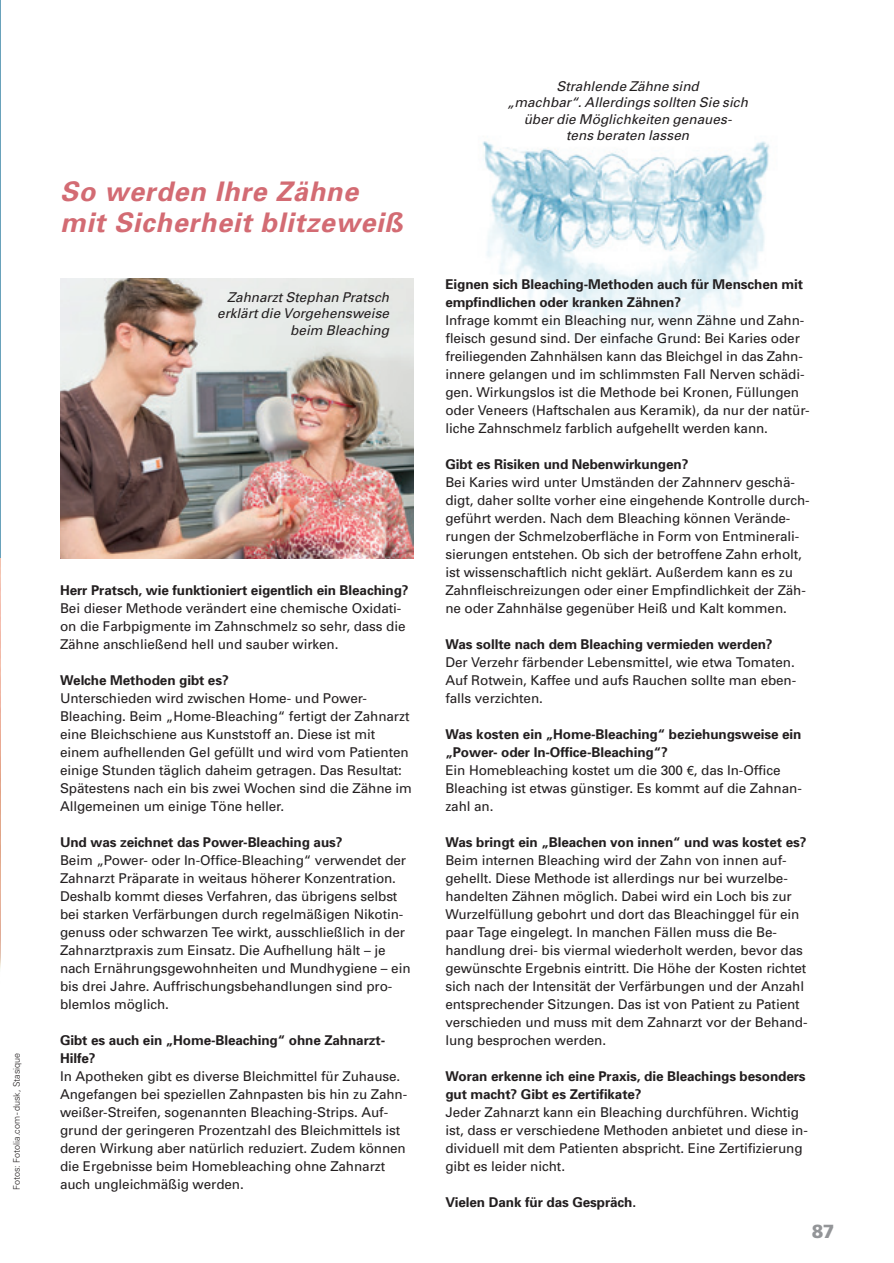
<style>
.page{position:relative;width:894px;height:1263px;background:#fff}
.page>*{position:absolute;margin:0;border:0;box-sizing:border-box;transform-origin:0 0}
.t1{font:italic 700 27px/31.5px "Univers";letter-spacing:.03em;color:#d36b73}
.t2{font:900 18.9px "Frutiger";color:#939598}
.t3{font:13.5px/18px "Univers";letter-spacing:-.005em;color:#231f20}
.t4{font:700 13.5px/18px "Univers";letter-spacing:-.005em;color:#231f20}
.t5{font:italic 13.5px/16.5px "Univers";letter-spacing:.005em;color:#231f20;text-align:right}
.t6{font:300 9px "Univers";color:#231f20}
.s1{font-weight:700}
.s2{font-family:"Helvetica Neue";font-size:12.75px}
</style>
<div class="page">
<hr style="left:0;top:0;width:1px;height:558px;background:#69a2bb">
<img style="left:0;top:558px;width:1px;height:410px">
<img style="left:60px;top:279px;width:353px;height:279px">
<img style="left:482px;top:141px;width:288px;height:207px">
<p class="t6" style="left:11px;top:1189px;width:139px;rotate:-90deg">Fotos: Fotolia.com-dusk, Stasique</p>
<h1 class="t1" style="left:60px;top:175px;width:344px">So werden Ihre Zähne mit Sicherheit blitzeweiß</h1>
<p class="t5" style="left:217px;top:289px;width:173px">Zahnarzt Stephan Pratsch erklärt die Vorgehensweise beim Bleaching</p>
<p class="t4" style="left:60px;top:581px;width:350px">Herr Pratsch, wie funktioniert eigentlich ein Bleaching?</p>
<p class="t3" style="left:60px;top:599px;width:347px">Bei dieser Methode verändert eine chemische Oxidati&shy;on die Farbpigmente im Zahnschmelz so sehr, dass die<br>Zähne anschließend hell und sauber wirken.</p>
<p class="t4" style="left:60px;top:671px;width:170px">Welche Methoden gibt es?</p>
<p class="t3" style="left:60px;top:689px;width:353px">Unterschieden wird zwischen Home- und Power-Bleaching. Beim „Home-Bleaching“ fertigt der Zahnarzt eine Bleichschiene aus Kunststoff an. Diese ist mit einem aufhellenden Gel gefüllt und wird vom Patienten einige Stunden täglich daheim getragen. Das Resultat:<br>Spätestens nach ein bis zwei Wochen sind die Zähne im Allgemeinen um einige Töne heller.</p>
<p class="t4" style="left:60px;top:833px;width:284px">Und was zeichnet das Power-Bleaching aus?</p>
<p class="t3" style="left:60px;top:851px;width:352px">Beim „Power- oder In-Office-Bleaching“ verwendet der Zahnarzt Präparate in weitaus höherer Konzentration.<br>Deshalb kommt dieses Verfahren, das übrigens selbst bei starken Verfärbungen durch regelmäßigen Nikotin&shy;genuss oder schwarzen Tee wirkt, ausschließlich in der Zahnarztpraxis zum Einsatz. Die Aufhellung hält – je nach Ernährungsgewohnheiten und Mundhygiene – ein bis drei Jahre. Auffrischungsbehandlungen sind pro&shy;blemlos möglich.</p>
<p class="t4" style="left:60px;top:1031px;width:326px">Gibt es auch ein „Home-Bleaching“ ohne Zahnarzt-<br>Hilfe?</p>
<p class="t3" style="left:60px;top:1067px;width:348px">In Apotheken gibt es diverse Bleichmittel für Zuhause.<br>Angefangen bei speziellen Zahnpasten bis hin zu Zahn&shy;weißer-Streifen, sogenannten Bleaching-Strips. Auf&shy;grund der geringeren Prozentzahl des Bleichmittels ist deren Wirkung aber natürlich reduziert. Zudem können die Ergebnisse beim Homebleaching ohne Zahnarzt auch ungleichmäßig werden.</p>
<p class="t5" style="left:507px;top:78px;width:242px;text-align:center">Strahlende Zähne sind<br>„machbar“. Allerdings sollten Sie sich über die Möglichkeiten genaues-<br>tens beraten lassen</p>
<p class="t4" style="left:445px;top:275px;width:359px">Eignen sich Bleaching-Methoden auch für Menschen mit empfindlichen oder kranken Zähnen?</p>
<p class="t3" style="left:445px;top:311px;width:366px">Infrage kommt ein Bleaching nur, wenn Zähne und Zahn&shy;fleisch gesund sind. Der einfache Grund: Bei Karies oder freiliegenden Zahnhälsen kann das Bleichgel in das Zahn&shy;innere gelangen und im schlimmsten Fall Nerven schädi&shy;gen. Wirkungslos ist die Methode bei Kronen, Füllungen oder Veneers (Haftschalen aus Keramik), da nur der natür&shy;liche Zahnschmelz farblich aufgehellt werden kann.</p>
<p class="t4" style="left:445px;top:455px;width:244px">Gibt es Risiken und Nebenwirkungen?</p>
<p class="t3" style="left:445px;top:473px;width:366px">Bei Karies wird unter Umständen der Zahnnerv geschä&shy;digt, daher sollte vorher eine eingehende Kontrolle durch&shy;geführt werden. Nach dem Bleaching können Verände&shy;rungen der Schmelzoberfläche in Form von Entminerali&shy;sierungen entstehen. Ob sich der betroffene Zahn erholt, ist wissenschaftlich nicht geklärt. Außerdem kann es zu Zahnfleischreizungen oder einer Empfindlichkeit der Zäh&shy;ne oder Zahnhälse gegenüber Heiß und Kalt kommen.</p>
<p class="t4" style="left:445px;top:635px;width:329px">Was sollte nach dem Bleaching vermieden werden?</p>
<p class="t3" style="left:445px;top:653px;width:352px;text-align:justify">Der Verzehr färbender Lebensmittel, wie etwa Tomaten.<br>Auf Rotwein, Kaffee und aufs Rauchen sollte man eben&shy;falls verzichten.</p>
<p class="t3" style="left:445px;top:725px;width:358px"><span class="s1">Was kosten ein „Home-Bleaching“ beziehungsweise ein „Power- oder In-Office-Bleaching“?<br></span>Ein Homebleaching kostet um die 300 <span class="s2">€</span>, das In-Office Bleaching ist etwas günstiger. Es kommt auf die Zahnan&shy;zahl an.</p>
<p class="t4" style="left:445px;top:833px;width:362px">Was bringt ein „Bleachen von innen“ und was kostet es?</p>
<p class="t3" style="left:445px;top:851px;width:363px">Beim internen Bleaching wird der Zahn von innen auf&shy;gehellt. Diese Methode ist allerdings nur bei wurzelbe&shy;handelten Zähnen möglich. Dabei wird ein Loch bis zur Wurzelfüllung gebohrt und dort das Bleachinggel für ein paar Tage eingelegt. In manchen Fällen muss die Be&shy;handlung drei- bis viermal wiederholt werden, bevor das gewünschte Ergebnis eintritt. Die Höhe der Kosten richtet sich nach der Intensität der Verfärbungen und der Anzahl entsprechender Sitzungen. Das ist von Patient zu Patient verschieden und muss mit dem Zahnarzt vor der Behand&shy;lung besprochen werden.</p>
<p class="t4" style="left:445px;top:1067px;width:362px">Woran erkenne ich eine Praxis, die Bleachings besonders gut macht? Gibt es Zertifikate?</p>
<p class="t3" style="left:445px;top:1103px;width:364px">Jeder Zahnarzt kann ein Bleaching durchführen. Wichtig ist, dass er verschiedene Methoden anbietet und diese in&shy;dividuell mit dem Patienten abspricht. Eine Zertifizierung gibt es leider nicht.</p>
<p class="t4" style="left:445px;top:1193px;width:192px">Vielen Dank für das Gespräch.</p>
<h2 class="t2" style="left:811px;top:1219px;width:24px">87</h2>
</div>
